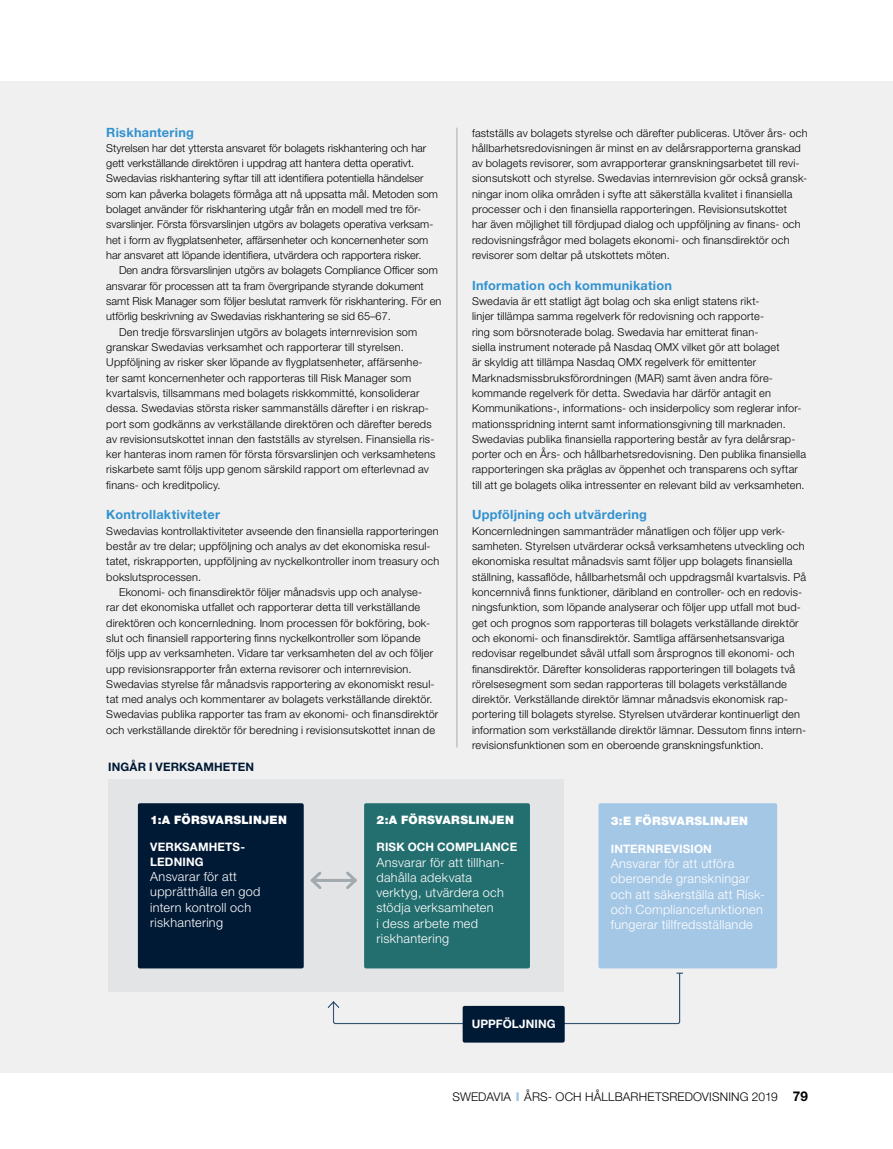
<style>
.page{position:relative;width:893px;height:1149px;background:#fff}
.page>*{position:absolute;margin:0;border:0;box-sizing:border-box;transform-origin:0 0}
.t1{font:700 12.75px "Helvetica Neue LT Std";letter-spacing:.02em;color:#3192d0}
.t2{font:300 12.6px/15.3px "Helvetica Neue LT Std";letter-spacing:.025em;color:#fff}
.t3{font:300 12px "Helvetica Neue LT Std";letter-spacing:.015em;color:#000}
.t4{font:700 11.7px/14.5px "Helvetica Neue LT Std";letter-spacing:.01em;color:#fff}
.t5{font:900 11.7px "Helvetica Neue LT Std";letter-spacing:.03em;color:#fff}
.t6{font:700 11.7px "Helvetica Neue LT Std";letter-spacing:.015em;color:#001935}
.t7{font:300 10.95px/15.3px "Helvetica Neue LT Std";letter-spacing:.015em;color:#000}
.s1{font-weight:900;color:#aac7ea}
.s2{font-weight:700;font-size:13.5px}
</style>
<div class="page">
<div style="left:0;top:81px;width:893px;height:990px;background:#f0f0f0"></div>
<div style="left:108px;top:778px;width:455px;height:213px;background:#e2e4e5"></div>
<div style="left:138px;top:803px;width:166px;height:165px;background:#001935;border-radius:2px"></div>
<div style="left:364px;top:803px;width:166px;height:165px;background:#236e6f;border-radius:2px"></div>
<div style="left:598px;top:803px;width:179px;height:165px;background:#a5c7e6;border-radius:2px"></div>
<div style="left:326px;top:957px;width:369px;height:79px;background:#a6aeb3;opacity:.07"></div>
<div style="left:463px;top:1005px;width:102px;height:37px;background:#001935;border-radius:2px"></div>
<div style="left:296px;top:860px;width:74px;height:28px;background:#a6aeb3;opacity:.07"></div>
<hr style="left:457px;top:128px;width:1px;height:619px;background:#a6aeb3">
<p class="t1" style="left:106px;top:124px;width:89px">Riskhantering</p>
<p class="t7" style="left:106px;top:140px;width:333px">Styrelsen har det yttersta ansvaret för bolagets riskhantering och har gett verkställande direktören i uppdrag att hantera detta operativt.<br>Swedavias riskhantering syftar till att identifiera potentiella händelser som kan påverka bolagets förmåga att nå uppsatta mål. Metoden som bolaget använder för riskhantering utgår från en modell med tre för&shy;svarslinjer. Första försvarslinjen utgörs av bolagets operativa verksam&shy;het i form av flygplatsenheter, affärsenheter och koncernenheter som har ansvaret att löpande identifiera, utvärdera och rapportera risker.</p>
<p class="t7" style="left:119px;top:262px;width:320px">Den andra försvarslinjen utgörs av bolagets Compliance Officer som</p>
<p class="t7" style="left:106px;top:278px;width:319px">ansvarar för processen att ta fram övergripande styrande dokument</p>
<p class="t7" style="left:106px;top:293px;width:337px">samt Risk Manager som följer beslutat ramverk för riskhantering. För en</p>
<p class="t7" style="left:106px;top:308px;width:286px">utförlig beskrivning av Swedavias riskhantering se sid 65–67.</p>
<p class="t7" style="left:119px;top:324px;width:300px">Den tredje försvarslinjen utgörs av bolagets internrevision som</p>
<p class="t7" style="left:106px;top:339px;width:299px">granskar Swedavias verksamhet och rapporterar till styrelsen.</p>
<p class="t7" style="left:106px;top:354px;width:318px">Uppföljning av risker sker löpande av flygplatsenheter, affärsenhe-</p>
<p class="t7" style="left:106px;top:369px;width:306px">ter samt koncernenheter och rapporteras till Risk Manager som</p>
<p class="t7" style="left:106px;top:385px;width:315px">kvartalsvis, tillsammans med bolagets riskkommitté, konsoliderar</p>
<p class="t7" style="left:106px;top:400px;width:324px">dessa. Swedavias största risker sammanställs därefter i en riskrap-</p>
<p class="t7" style="left:106px;top:415px;width:327px">port som godkänns av verkställande direktören och därefter bereds</p>
<p class="t7" style="left:106px;top:431px;width:330px">av revisionsutskottet innan den fastställs av styrelsen. Finansiella ris-</p>
<p class="t7" style="left:106px;top:446px;width:331px">ker hanteras inom ramen för första försvarslinjen och verksamhetens</p>
<p class="t7" style="left:106px;top:461px;width:324px">riskarbete samt följs upp genom särskild rapport om efterlevnad av</p>
<p class="t7" style="left:106px;top:477px;width:116px">finans- och kreditpolicy.</p>
<p class="t1" style="left:106px;top:507px;width:115px">Kontrollaktiviteter</p>
<p class="t7" style="left:106px;top:522px;width:334px">Swedavias kontrollaktiviteter avseende den finansiella rapporteringen</p>
<p class="t7" style="left:106px;top:538px;width:326px">består av tre delar; uppföljning och analys av det ekonomiska resul-</p>
<p class="t7" style="left:106px;top:553px;width:334px">tatet, riskrapporten, uppföljning av nyckelkontroller inom treasury och</p>
<p class="t7" style="left:106px;top:568px;width:96px">bokslutsprocessen.</p>
<p class="t7" style="left:119px;top:584px;width:305px">Ekonomi- och finansdirektör följer månadsvis upp och analyse-</p>
<p class="t7" style="left:106px;top:599px;width:315px">rar det ekonomiska utfallet och rapporterar detta till verkställande</p>
<p class="t7" style="left:106px;top:614px;width:325px">direktören och koncernledning. Inom processen för bokföring, bok-</p>
<p class="t7" style="left:106px;top:630px;width:316px">slut och finansiell rapportering finns nyckelkontroller som löpande</p>
<p class="t7" style="left:106px;top:645px;width:328px">följs upp av verksamheten. Vidare tar verksamheten del av och följer</p>
<p class="t7" style="left:106px;top:660px;width:307px">upp revisionsrapporter från externa revisorer och internrevision.</p>
<p class="t7" style="left:106px;top:675px;width:330px">Swedavias styrelse får månadsvis rapportering av ekonomiskt resul-</p>
<p class="t7" style="left:106px;top:691px;width:328px">tat med analys och kommentarer av bolagets verkställande direktör.</p>
<p class="t7" style="left:106px;top:706px;width:334px">Swedavias publika rapporter tas fram av ekonomi- och finansdirektör</p>
<p class="t7" style="left:106px;top:721px;width:330px">och verkställande direktör för beredning i revisionsutskottet innan de</p>
<p class="t6" style="left:108px;top:759px;width:147px">INGÅR I VERKSAMHETEN</p>
<p class="t7" style="left:472px;top:125px;width:337px">fastställs av bolagets styrelse och därefter publiceras. Utöver års- och hållbarhetsredovisningen är minst en av delårsrapporterna granskad av bolagets revisorer, som avrapporterar granskningsarbetet till revi&shy;sionsutskott och styrelse. Swedavias internrevision gör också gransk&shy;ningar inom olika områden i syfte att säkerställa kvalitet i finansiella processer och i den finansiella rapporteringen. Revisionsutskottet<br>har även möjlighet till fördjupad dialog och uppföljning av finans- och redovisningsfrågor med bolagets ekonomi- och finansdirektör och revisorer som deltar på utskottets möten.</p>
<p class="t1" style="left:472px;top:277px;width:202px">Information och kommunikation</p>
<p class="t7" style="left:472px;top:293px;width:336px">Swedavia är ett statligt ägt bolag och ska enligt statens rikt-<br>linjer tillämpa samma regelverk för redovisning och rapporte-<br>ring som börsnoterade bolag. Swedavia har emitterat finan-<br>siella instrument noterade på Nasdaq OMX vilket gör att bolaget<br>är skyldig att tillämpa Nasdaq OMX regelverk för emittenter Marknadsmissbruksförordningen (MAR) samt även andra före&shy;kommande regelverk för detta. Swedavia har därför antagit en Kommunikations-, informations- och insiderpolicy som reglerar infor&shy;mationsspridning internt samt informationsgivning till marknaden.<br>Swedavias publika finansiella rapportering består av fyra delårsrap&shy;porter och en Års- och hållbarhetsredovisning. Den publika finansiella rapporteringen ska präglas av öppenhet och transparens och syftar till att ge bolagets olika intressenter en relevant bild av verksamheten.</p>
<p class="t1" style="left:472px;top:507px;width:177px">Uppföljning och utvärdering</p>
<p class="t7" style="left:472px;top:522px;width:336px">Koncernledningen sammanträder månatligen och följer upp verk&shy;samheten. Styrelsen utvärderar också verksamhetens utveckling och ekonomiska resultat månadsvis samt följer upp bolagets finansiella ställning, kassaflöde, hållbarhetsmål och uppdragsmål kvartalsvis. På koncernnivå finns funktioner, däribland en controller- och en redovis&shy;ningsfunktion, som löpande analyserar och följer upp utfall mot bud&shy;get och prognos som rapporteras till bolagets verkställande direktör och ekonomi- och finansdirektör. Samtliga affärsenhetsansvariga redovisar regelbundet såväl utfall som årsprognos till ekonomi- och finansdirektör. Därefter konsolideras rapporteringen till bolagets två rörelsesegment som sedan rapporteras till bolagets verkställande direktör. Verkställande direktör lämnar månadsvis ekonomisk rap&shy;portering till bolagets styrelse. Styrelsen utvärderar kontinuerligt den information som verkställande direktör lämnar. Dessutom finns intern&shy;revisionsfunktionen som en oberoende granskningsfunktion.</p>
<p class="t5" style="left:150px;top:812px;width:138px">1:A FÖRSVARSLINJEN</p>
<p class="t4" style="left:150px;top:839px;width:95px">VERKSAMHETS-<br>LEDNING</p>
<p class="t2" style="left:150px;top:868px;width:112px">Ansvarar för att upprätthålla en god intern kontroll och riskhantering</p>
<p class="t5" style="left:376px;top:812px;width:139px">2:A FÖRSVARSLINJEN</p>
<p class="t4" style="left:376px;top:839px;width:142px">RISK OCH COMPLIANCE</p>
<p class="t2" style="left:376px;top:853px;width:129px">Ansvarar för att tillhan&shy;dahålla adekvata verktyg, utvärdera och stödja verksamheten<br>i dess arbete med riskhantering</p>
<p class="t4" style="left:472px;top:1016px;width:85px">UPPFÖLJNING</p>
<p class="t5" style="left:611px;top:814px;width:139px">3:E FÖRSVARSLINJEN</p>
<p class="t4" style="left:611px;top:840px;width:102px">INTERNREVISION</p>
<p class="t2" style="left:611px;top:855px;width:155px">Ansvarar för att utföra oberoende granskningar och att säkerställa att Risk&shy;och Compliancefunktionen fungerar tillfredsställande</p>
<p class="t3" style="left:453px;top:1088px;width:357px">SWEDAVIA <span class="s1">I</span> ÅRS- OCH HÅLLBARHETSREDOVISNING 2019 <span class="s2">79</span></p>
</div>
